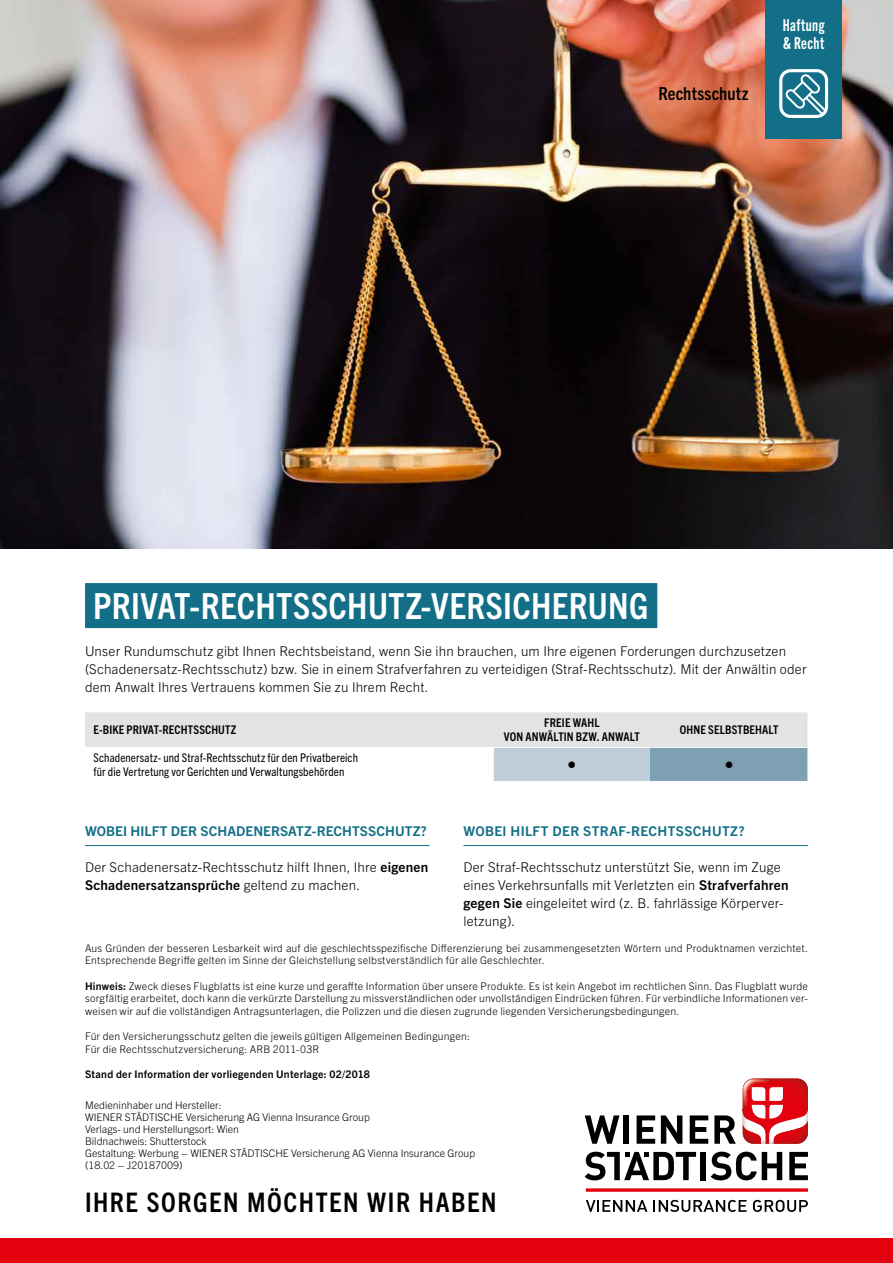
<style>
.page{position:relative;width:893px;height:1263px;background:#fff}
.page>*{position:absolute;margin:0;border:0;box-sizing:border-box;transform-origin:0 0}
.t1{font:700 condensed 36px "Trade Gothic Next LT Pro";letter-spacing:.01em;color:#fff}
.t2{font:700 condensed 27px "Trade Gothic Next LT Pro";letter-spacing:.055em;color:#000}
.t3{font:700 condensed 18px "Trade Gothic Next LT Pro";letter-spacing:.01em;color:#000}
.t4{font:16.5px/18px "Trade Gothic Next LT Pro Bd Cm";letter-spacing:.025em;color:#fff}
.t5{font:300 13.5px/18px "Trade Gothic Next LT Pro";letter-spacing:.01em;color:#000}
.t6{font:700 13.5px "Trade Gothic Next LT Pro";letter-spacing:.015em;color:#126f87}
.t7{font:condensed 12px/14.4px "Trade Gothic Next LT Pro";letter-spacing:.01em;color:#000}
.t8{font:700 condensed 12px/14.4px "Trade Gothic Next LT Pro";letter-spacing:.01em;color:#000;text-align:center}
.t9{font:300 10.5px/12px "Trade Gothic Next LT Pro";letter-spacing:.015em;color:#000}
.t10{font:700 10.5px "Trade Gothic Next LT Pro";letter-spacing:.025em;color:#000}
.s1{font-weight:700}
</style>
<div class="page">
<div style="left:0;top:1238px;width:893px;height:25px;background:#e3000f"></div>
<img style="left:0;top:0;width:893px;height:548px">
<div style="left:765px;top:0;width:77px;height:138px;background:#126f87"></div>
<svg style="left:779px;top:69px;width:49px;height:49px"></svg>
<svg style="left:585px;top:1152px;width:111px;height:28px"></svg>
<div style="left:700px;top:1152px;width:6px;height:28px;background:#000"></div>
<svg style="left:711px;top:1152px;width:71px;height:28px"></svg>
<svg style="left:789px;top:1152px;width:19px;height:28px"></svg>
<div style="left:624px;top:1115px;width:5px;height:29px;background:#000"></div>
<svg style="left:714px;top:1115px;width:22px;height:29px"></svg>
<svg style="left:585px;top:1115px;width:34px;height:29px"></svg>
<svg style="left:637px;top:1115px;width:18px;height:29px"></svg>
<svg style="left:661px;top:1115px;width:21px;height:29px"></svg>
<svg style="left:690px;top:1115px;width:18px;height:29px"></svg>
<svg style="left:586px;top:1188px;width:222px;height:4px"></svg>
<svg style="left:586px;top:1200px;width:61px;height:12px"></svg>
<svg style="left:653px;top:1200px;width:93px;height:12px"></svg>
<svg style="left:753px;top:1200px;width:55px;height:12px"></svg>
<svg style="left:743px;top:1078px;width:65px;height:66px"></svg>
<div style="left:85px;top:583px;width:572px;height:45px;background:#126f87"></div>
<div style="left:85px;top:712px;width:722px;height:35px;background:#e3e3e3"></div>
<div style="left:493px;top:747px;width:158px;height:34px;background:#becdd7"></div>
<div style="left:651px;top:747px;width:157px;height:34px;background:#7da0b3"></div>
<hr style="left:493px;top:747px;width:158px;height:1px;background:#fff">
<hr style="left:493px;top:748px;width:1px;height:33px;background:#fff">
<hr style="left:651px;top:747px;width:157px;height:1px;background:#fff">
<hr style="left:807px;top:748px;width:1px;height:33px;background:#fff">
<hr style="left:85px;top:845px;width:344px;height:1px;background:#126f87">
<hr style="left:463px;top:845px;width:345px;height:1px;background:#126f87">
<h3 class="t3" style="left:658px;top:81px;width:92px">Rechtsschutz</h3>
<h3 class="t4" style="left:783px;top:16px;width:43px">Haftung &amp; Recht</h3>
<h1 class="t1" style="left:93px;top:581px;width:557px">PRIVAT-RECHTSSCHUTZ-VERSICHERUNG</h1>
<p class="t5" style="left:85px;top:641px;width:723px">Unser Rundumschutz gibt Ihnen Rechtsbeistand, wenn Sie ihn brauchen, um Ihre eigenen Forderungen durchzusetzen (Schadenersatz-Rechtsschutz) bzw. Sie in einem Strafverfahren zu verteidigen (Straf-Rechtsschutz). Mit der Anwältin oder dem Anwalt Ihres Vertrauens kommen Sie zu Ihrem Recht.</p>
<p class="t8" style="left:94px;top:722px;width:144px">E-BIKE PRIVAT-RECHTSSCHUTZ</p>
<p class="t8" style="left:504px;top:715px;width:137px">FREIE WAHL<br>VON ANWÄLTIN BZW. ANWALT</p>
<p class="t8" style="left:680px;top:722px;width:100px">OHNE SELBSTBEHALT</p>
<p class="t7" style="left:94px;top:749px;width:266px">Schadenersatz- und Straf-Rechtsschutz für den Privatbereich für die Vertretung vor Gerichten und Verwaltungsbehörden</p>
<p class="t6" style="left:85px;top:822px;width:343px">WOBEI HILFT DER SCHADENERSATZ-RECHTSSCHUTZ?</p>
<p class="t5" style="left:85px;top:857px;width:345px">Der Schadenersatz-Rechtsschutz hilft Ihnen, Ihre <span class="s1">eigenen<br>Schadenersatzansprüche</span> geltend zu machen.</p>
<p class="t6" style="left:463px;top:822px;width:283px">WOBEI HILFT DER STRAF-RECHTSSCHUTZ?</p>
<p class="t5" style="left:463px;top:857px;width:327px">Der Straf-Rechtsschutz unterstützt Sie, wenn im Zuge eines Verkehrsunfalls mit Verletzten ein <span class="s1">Strafverfahren gegen Sie</span> eingeleitet wird (z. B. fahrlässige Körperver&shy;letzung).</p>
<p class="t9" style="left:85px;top:941px;width:724px;line-height:12.6px">Aus Gründen der besseren Lesbarkeit wird auf die geschlechtsspezifische Differenzierung bei zusammengesetzten Wörtern und Produktnamen verzichtet.<br>Entsprechende Begriffe gelten im Sinne der Gleichstellung selbstverständlich für alle Geschlechter.</p>
<p class="t9" style="left:85px;top:979px;width:724px;line-height:12.6px;text-align:justify"><span class="s1">Hinweis:</span> Zweck dieses Flugblatts ist eine kurze und geraffte Information über unsere Produkte. Es ist kein Angebot im rechtlichen Sinn. Das Flugblatt wurde sorgfältig erarbeitet, doch kann die verkürzte Darstellung zu missverständlichen oder unvollständigen Eindrücken führen. Für verbindliche Informationen ver&shy;weisen wir auf die vollständigen Antragsunterlagen, die Polizzen und die diesen zugrunde liegenden Versicherungsbedingungen.</p>
<p class="t9" style="left:85px;top:1029px;width:386px;line-height:12.6px">Für den Versicherungsschutz gelten die jeweils gültigen Allgemeinen Bedingungen:<br>Für die Rechtsschutzversicherung: ARB 2011-03R</p>
<p class="t10" style="left:85px;top:1067px;width:286px">Stand der Information der vorliegenden Unterlage: 02/2018</p>
<p class="t9" style="left:85px;top:1099px;width:392px">Medieninhaber und Hersteller:<br>WIENER STÄDTISCHE Versicherung AG Vienna Insurance Group<br>Verlags- und Herstellungsort: Wien<br>Bildnachweis: Shutterstock<br>Gestaltung: Werbung – WIENER STÄDTISCHE Versicherung AG Vienna Insurance Group (18.02 – J20187009)</p>
<h2 class="t2" style="left:85px;top:1184px;width:413px">IHRE SORGEN MÖCHTEN WIR HABEN</h2>
</div>
